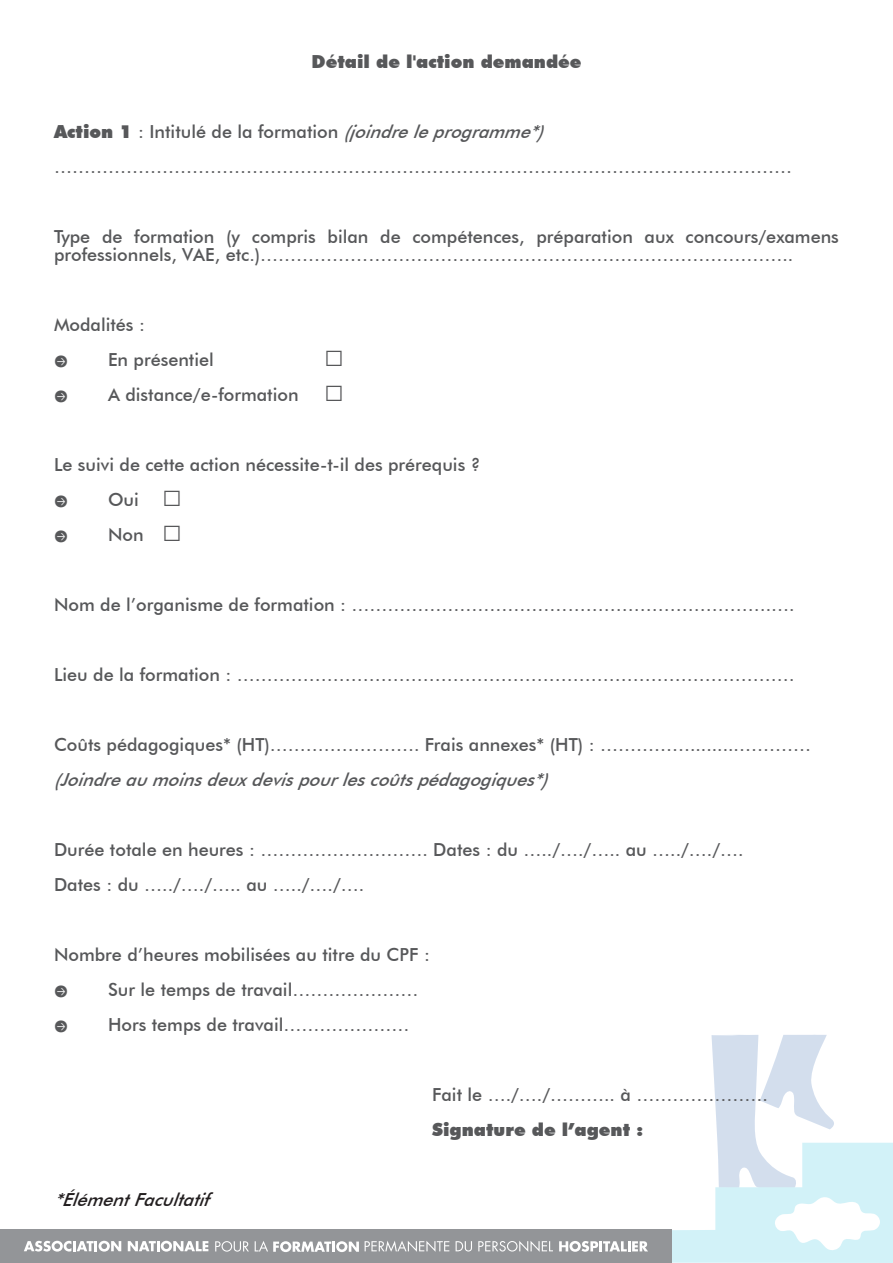
<style>
.page{position:relative;width:893px;height:1263px;background:#fff}
.page>*{position:absolute;margin:0;border:0;box-sizing:border-box;transform-origin:0 0}
.TITRE_2{font:33px "Arial Narrow";color:#57585a}
.TITRE_2-2{font:500 18px/18px "Futura BT";color:#57585a}
.TITRE_2-3{font:italic 500 18px "Futura BT";color:#57585a}
.TITRE_2-4{font:900 18px "Futura BT";color:#57585a}
.TITRE_2-5{font:italic 500 18px "Futura BT";color:#231f20}
.s1{font-weight:900}
.s2{font-style:italic}
.s3{font-family:"Ecam";font-weight:400;font-size:15px}
.s4{font-family:"Arial Narrow";font-weight:400;font-size:33px}
</style>
<div class="page">
<div style="left:0;top:1229px;width:671px;height:34px;background:#939598"></div>
<svg style="left:24px;top:1241px;width:97px;height:10px"></svg>
<svg style="left:128px;top:1241px;width:80px;height:10px"></svg>
<svg style="left:215px;top:1241px;width:34px;height:10px"></svg>
<svg style="left:255px;top:1241px;width:104px;height:11px"></svg>
<svg style="left:365px;top:1241px;width:84px;height:11px"></svg>
<svg style="left:456px;top:1241px;width:16px;height:10px"></svg>
<svg style="left:478px;top:1241px;width:75px;height:11px"></svg>
<svg style="left:559px;top:1034px;width:334px;height:229px"></svg>
<p class="TITRE_2-4" style="left:311px;top:50px;width:271px">Détail de l'action demandée</p>
<p class="TITRE_2-2" style="left:54px;top:122px;width:498px"><span class="s1">Action 1</span> : Intitulé de la formation <span class="s2">(joindreleprogramme*)</span></p>
<p class="TITRE_2-2" style="left:54px;top:157px;width:739px">……………………………………………………………………………………………………………</p>
<p class="TITRE_2-2" style="left:54px;top:227px;width:786px">Type de formation (y compris bilan de compétences, préparation aux concours/examens professionnels, VAE, etc.)……………………………………………………………………………..</p>
<p class="TITRE_2-2" style="left:54px;top:315px;width:92px">Modalités :</p>
<p class="TITRE_2-2" style="left:54px;top:350px;width:161px"><span class="s3">&gt;</span> En présentiel</p>
<p class="TITRE_2" style="left:324px;top:330px;width:21px">□</p>
<p class="TITRE_2-2" style="left:54px;top:385px;width:291px"><span class="s3">&gt;</span> A distance/e-formation <span class="s4">□</span></p>
<p class="TITRE_2-2" style="left:54px;top:455px;width:428px">Le suivi de cette action nécessite-t-il des prérequis ?</p>
<p class="TITRE_2-2" style="left:54px;top:490px;width:129px"><span class="s3">&gt;</span> Oui <span class="s4">□</span></p>
<p class="TITRE_2-2" style="left:54px;top:525px;width:129px"><span class="s3">&gt;</span> Non <span class="s4">□</span></p>
<p class="TITRE_2-2" style="left:54px;top:595px;width:742px">Nom de l’organisme de formation : …………………………………………………………….….</p>
<p class="TITRE_2-2" style="left:54px;top:665px;width:742px">Lieu de la formation : …………………………………………………………………………………</p>
<p class="TITRE_2-2" style="left:54px;top:735px;width:758px">Coûts pédagogiques* (HT)……………………. Frais annexes* (HT) : …………….........…………</p>
<p class="TITRE_2-3" style="left:54px;top:768px;width:502px">(Joindreaumoinsdeuxdevispourlescoûtspédagogiques*)</p>
<p class="TITRE_2-2" style="left:54px;top:840px;width:691px">Durée totale en heures : ………………………. Dates : du …../…./….. au …../…./….</p>
<p class="TITRE_2-2" style="left:54px;top:875px;width:312px">Dates : du …../…./….. au …../…./….</p>
<p class="TITRE_2-2" style="left:54px;top:945px;width:377px">Nombre d’heures mobilisées au titre du CPF :</p>
<p class="TITRE_2-2" style="left:54px;top:980px;width:366px"><span class="s3">&gt;</span> Sur le temps de travail…………………</p>
<p class="TITRE_2-2" style="left:54px;top:1015px;width:357px"><span class="s3">&gt;</span> Hors temps de travail…………………</p>
<p class="TITRE_2-5" style="left:54px;top:1189px;width:164px">*ÉlémentFacultatif</p>
<p class="TITRE_2-2" style="left:432px;top:1085px;width:337px">Fait le …./…./……….. à ………………….</p>
<p class="TITRE_2-4" style="left:432px;top:1119px;width:213px">Signature de l’agent :</p>
</div>
